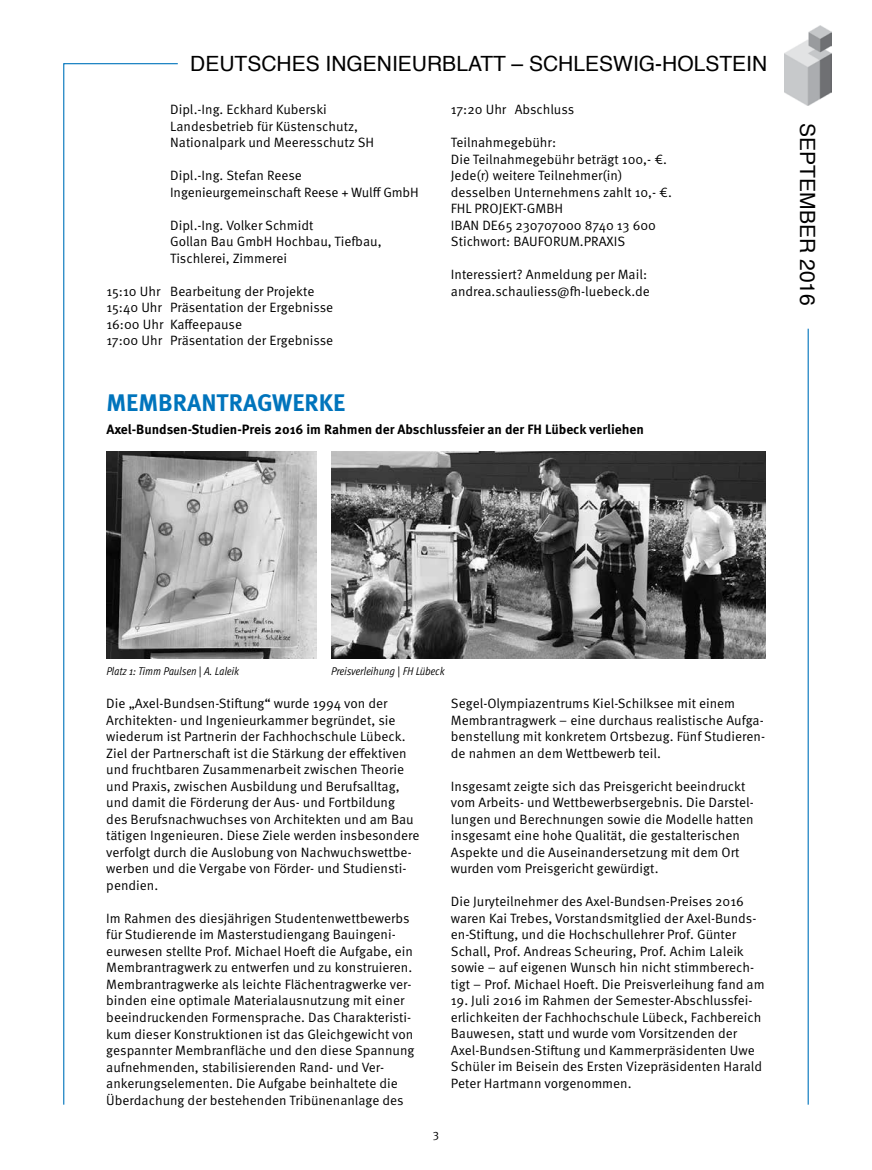
<style>
.page{position:relative;width:872px;height:1170px;background:#fff}
.page>*{position:absolute;margin:0;border:0;box-sizing:border-box;transform-origin:0 0}
.t1{font:700 24px "Meta OT";color:#0074bc}
.t2{font:21px "Helvetica";color:#000}
.t3{font:13.5px/16.5px "Meta OT Norm";color:#000}
.t4{font:700 13.5px "Meta OT";color:#000}
.t5{font:12px "Meta OT Norm";color:#000}
.t6{font:11.25px "Meta OT Cond Norm Ita";color:#000}
.s1{font-family:"Meta OT Norm"}
</style>
<div class="page">
<img style="left:784px;top:26px;width:47px;height:79px">
<hr style="left:807px;top:329px;width:1px;height:775px;background:#0074bc">
<svg style="left:63px;top:63px;width:116px;height:1042px"></svg>
<img style="left:106px;top:451px;width:210px;height:207px">
<img style="left:331px;top:451px;width:434px;height:207px">
<h2 class="t2" style="left:190px;top:47px;width:578px">DEUTSCHES INGENIEURBLATT – SCHLESWIG-HOLSTEIN</h2>
<p class="t3" style="left:170px;top:101px;width:205px">Dipl.-Ing. Eckhard Kuberski<br>Landesbetrieb für Küstenschutz,<br>Nationalpark und Meeresschutz SH</p>
<p class="t3" style="left:170px;top:167px;width:250px">Dipl.-Ing. Stefan Reese<br>Ingenieurgemeinschaft Reese + Wulff GmbH</p>
<p class="t3" style="left:170px;top:217px;width:213px">Dipl.-Ing. Volker Schmidt<br>Gollan Bau GmbH Hochbau, Tiefbau,<br>Tischlerei, Zimmerei</p>
<p class="t3" style="left:106px;top:283px;width:228px">15:10 Uhr Bearbeitung der Projekte 15:40 Uhr Präsentation der Ergebnisse 16:00 Uhr Kaffeepause<br>17:00 Uhr Präsentation der Ergebnisse</p>
<p class="t3" style="left:451px;top:101px;width:125px">17:20 Uhr Abschluss</p>
<p class="t3" style="left:451px;top:134px;width:223px">Teilnahmegebühr:<br>Die Teilnahmegebühr beträgt 100,- €.<br>Jede(r) weitere Teilnehmer(in) desselben Unternehmens zahlt 10,- €.<br>FHL PROJEKT-GMBH<br>IBAN DE65 230707000 8740 13 600<br>Stichwort: BAUFORUM.PRAXIS</p>
<p class="t3" style="left:451px;top:266px;width:201px">Interessiert? Anmeldung per Mail: andrea.schauliess@fh-luebeck.de</p>
<h1 class="t1" style="left:106px;top:387px;width:240px">MEMBRANTRAGWERKE</h1>
<p class="t4" style="left:106px;top:420px;width:539px">Axel-Bundsen-Studien-Preis 2016 im Rahmen der Abschlussfeier an der FH Lübeck verliehen</p>
<h2 class="t2" style="left:824px;top:123px;width:184px;rotate:90deg">SEPTEMBER 2016</h2>
<p class="t6" style="left:106px;top:664px;width:134px">Platz 1: Timm Paulsen <span class="s1">|</span> A. Laleik</p>
<p class="t6" style="left:331px;top:664px;width:115px">Preisverleihung <span class="s1">|</span> FH Lübeck</p>
<p class="t3" style="left:106px;top:695px;width:315px">Die „Axel-Bundsen-Stiftung“ wurde 1994 von der Architekten- und Ingenieurkammer begründet, sie wiederum ist Partnerin der Fachhochschule Lübeck.<br>Ziel der Partnerschaft ist die Stärkung der effektiven und fruchtbaren Zusammenarbeit zwischen Theorie und Praxis, zwischen Ausbildung und Berufsalltag, und damit die Förderung der Aus- und Fortbildung des Berufsnachwuchses von Architekten und am Bau tätigen Ingenieuren. Diese Ziele werden insbesondere verfolgt durch die Auslobung von Nachwuchswettbe&shy;werben und die Vergabe von Förder- und Studiensti&shy;pendien.</p>
<p class="t3" style="left:106px;top:910px;width:310px">Im Rahmen des diesjährigen Studentenwettbewerbs für Studierende im Masterstudiengang Bauingeni&shy;eurwesen stellte Prof. Michael Hoeft die Aufgabe, ein Membrantragwerk zu entwerfen und zu konstruieren.<br>Membrantragwerke als leichte Flächentragwerke ver&shy;binden eine optimale Materialausnutzung mit einer beeindruckenden Formensprache. Das Charakteristi&shy;kum dieser Konstruktionen ist das Gleichgewicht von gespannter Membranfläche und den diese Spannung aufnehmenden, stabilisierenden Rand- und Ver&shy;ankerungselementen. Die Aufgabe beinhaltete die Überdachung der bestehenden Tribünenanlage des</p>
<p class="t3" style="left:451px;top:695px;width:316px">Segel-Olympiazentrums Kiel-Schilksee mit einem Membrantragwerk – eine durchaus realistische Aufga&shy;benstellung mit konkretem Ortsbezug. Fünf Studieren&shy;de nahmen an dem Wettbewerb teil.</p>
<p class="t3" style="left:451px;top:778px;width:304px">Insgesamt zeigte sich das Preisgericht beeindruckt vom Arbeits- und Wettbewerbsergebnis. Die Darstel&shy;lungen und Berechnungen sowie die Modelle hatten insgesamt eine hohe Qualität, die gestalterischen Aspekte und die Auseinandersetzung mit dem Ort wurden vom Preisgericht gewürdigt.</p>
<p class="t3" style="left:451px;top:893px;width:315px">Die Juryteilnehmer des Axel-Bundsen-Preises 2016 waren Kai Trebes, Vorstandsmitglied der Axel-Bunds&shy;en-Stiftung, und die Hochschullehrer Prof. Günter Schall, Prof. Andreas Scheuring, Prof. Achim Laleik sowie – auf eigenen Wunsch hin nicht stimmberech&shy;tigt – Prof. Michael Hoeft. Die Preisverleihung fand am</p>
<p class="t3" style="left:451px;top:992px;width:313px">19. Juli 2016 im Rahmen der Semester-Abschlussfei&shy;erlichkeiten der Fachhochschule Lübeck, Fachbereich Bauwesen, statt und wurde vom Vorsitzenden der Axel-Bundsen-Stiftung und Kammerpräsidenten Uwe Schüler im Beisein des Ersten Vizepräsidenten Harald Peter Hartmann vorgenommen.</p>
<p class="t5" style="left:433px;top:1126px;width:8px">3</p>
</div>
